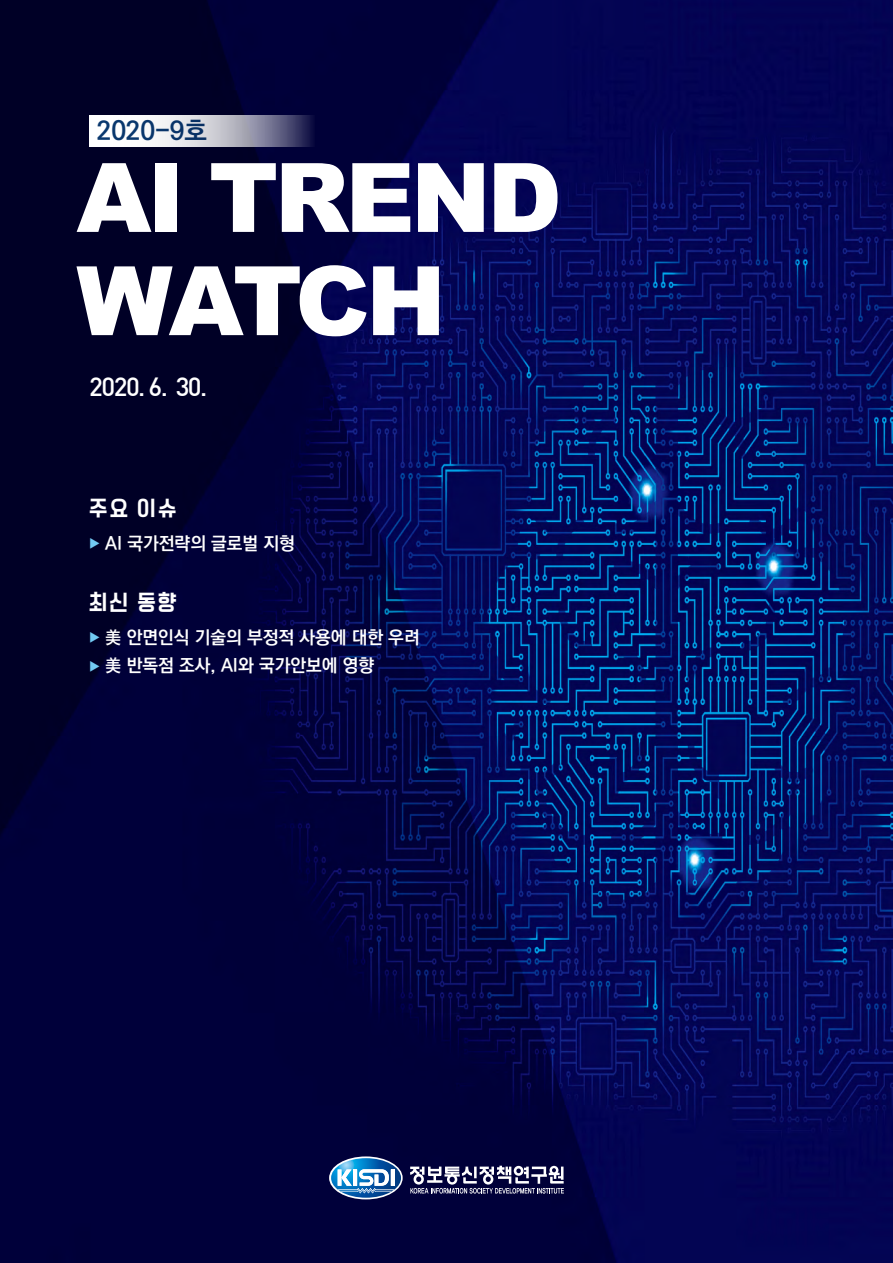
<style>
.page{position:relative;width:893px;height:1263px;background:#fff}
.page>*{position:absolute;margin:0;border:0;box-sizing:border-box;transform-origin:0 0}
.t1{font:900 96px/103.2px "Arial";letter-spacing:-.04em;color:#fff}
.t2{font:25.8px "Dinmed";letter-spacing:-.06em;color:#fff}
.t3{font:700 25.8px "Ko Pub Dotum";color:#0a386e}
.t4{font:20.4px "ic OT Manbalchungchun R";letter-spacing:.1em;color:#fff}
.t5{font:700 18px/28.5px "Ko Pub Dotum";color:#fff}
.s1{font-size:12px;color:#72caf3}
</style>
<div class="page">
<img style="left:0;top:0;width:893px;height:1263px">
<svg style="left:89px;top:116px;width:225px;height:31px"></svg>
<svg style="left:410px;top:1166px;width:154px;height:27px"></svg>
<svg style="left:329px;top:1156px;width:74px;height:43px"></svg>
<svg style="left:331px;top:1158px;width:70px;height:40px"></svg>
<h2 class="t3" style="left:97px;top:118px;width:112px">2020-9호</h2>
<h1 class="t1" style="left:77px;top:143px;width:487px">AI TREND<br>WATCH</h1>
<h2 class="t2" style="left:89px;top:370px;width:120px">2020. 6. 30.</h2>
<p class="t4" style="left:89px;top:497px;width:89px">주요 이슈</p>
<p class="t5" style="left:89px;top:530px;width:207px"><span class="s1">▶</span> AI 국가전략의 글로벌 지형</p>
<p class="t4" style="left:89px;top:591px;width:89px">최신 동향</p>
<p class="t5" style="left:89px;top:624px;width:332px"><span class="s1">▶</span> 美 안면인식 기술의 부정적 사용에 대한 우려 <span class="s1">▶</span> 美 반독점 조사, AI와 국가안보에 영향</p>
</div>
